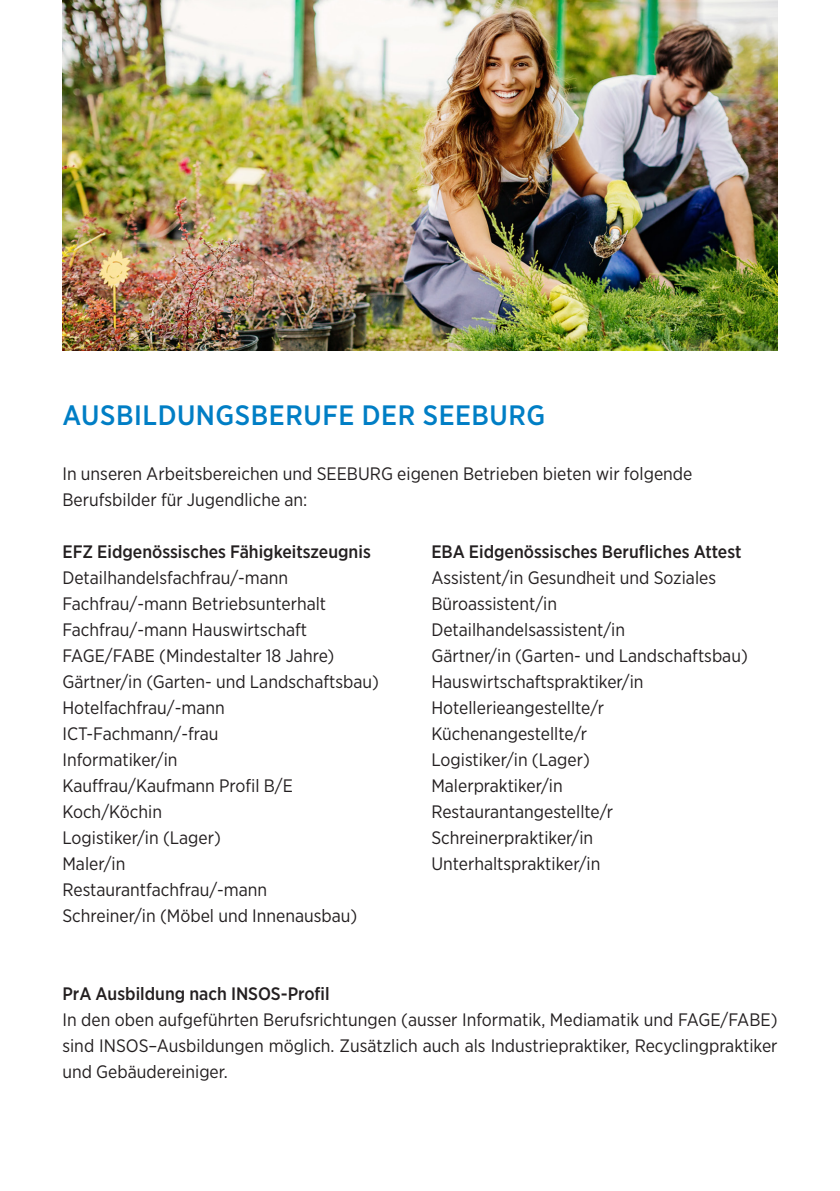
<style>
.page{position:relative;width:840px;height:1191px;background:#fff}
.page>*{position:absolute;margin:0;border:0;box-sizing:border-box;transform-origin:0 0}
.t1{font:500 28px "Gotham Narrow";letter-spacing:.02em;color:#007ec5}
.t2{font:18px/26px "Gotham Narrow";color:#231f20}
.t3{font:500 18px "Gotham Narrow";color:#231f20}
</style>
<div class="page">
<img style="left:62px;top:0;width:715px;height:350px">
<h1 class="t1" style="left:62px;top:397px;width:484px">AUSBILDUNGSBERUFE DER SEEBURG</h1>
<p class="t2" style="left:62px;top:460px;width:631px">In unseren Arbeitsbereichen und SEEBURG eigenen Betrieben bieten wir folgende<br>Berufsbilder für Jugendliche an:</p>
<p class="t3" style="left:62px;top:540px;width:310px">EFZ Eidgenössisches Fähigkeitszeugnis</p>
<p class="t2" style="left:62px;top:564px;width:318px">Detailhandelsfachfrau/-mann<br>Fachfrau/-mann Betriebsunterhalt<br>Fachfrau/-mann Hauswirtschaft<br>FAGE/FABE (Mindestalter 18 Jahre)<br>Gärtner/in (Garten- und Landschaftsbau)<br>Hotelfachfrau/-mann<br>ICT-Fachmann/-frau<br>Informatiker/in<br>Kauffrau/Kaufmann Profil B/E<br>Koch/Köchin<br>Logistiker/in (Lager)<br>Maler/in<br>Restaurantfachfrau/-mann<br>Schreiner/in (Möbel und Innenausbau)</p>
<p class="t3" style="left:431px;top:540px;width:311px">EBA Eidgenössisches Berufliches Attest</p>
<p class="t2" style="left:431px;top:564px;width:318px">Assistent/in Gesundheit und Soziales<br>Büroassistent/in<br>Detailhandelsassistent/in<br>Gärtner/in (Garten- und Landschaftsbau)<br>Hauswirtschaftspraktiker/in<br>Hotellerieangestellte/r<br>Küchenangestellte/r<br>Logistiker/in (Lager)<br>Malerpraktiker/in<br>Restaurantangestellte/r<br>Schreinerpraktiker/in<br>Unterhaltspraktiker/in</p>
<p class="t3" style="left:62px;top:982px;width:268px">PrA Ausbildung nach INSOS-Profil</p>
<p class="t2" style="left:62px;top:1006px;width:716px;text-align:justify">In den oben aufgeführten Berufsrichtungen (ausser Informatik, Mediamatik und FAGE/FABE) sind INSOS–Ausbildungen möglich. Zusätzlich auch als Industriepraktiker, Recyclingpraktiker und Gebäudereiniger.</p>
</div>
